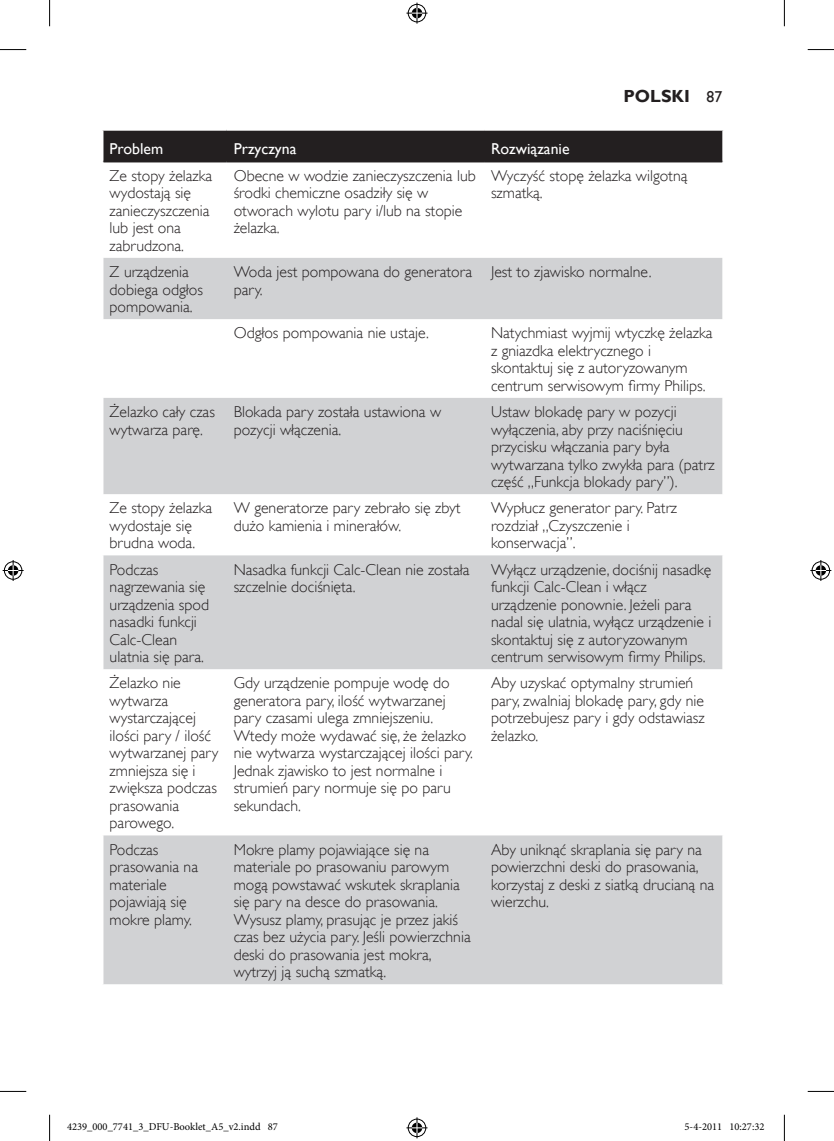
<style>
.page{position:relative;width:834px;height:1141px;background:#fff}
.page>*{position:absolute;margin:0;border:0;box-sizing:border-box;transform-origin:0 0}
.t1{font:700 17.5px "Gill Sans Alt One WGL";color:#231f20}
.t2{font:15.75px/17.5px "Gill Sans Alt One WGL Light";color:#231f20}
.t3{font:15.75px "Gill Sans Alt One WGL";color:#fff}
.t4{font:10.5px "Minion Pro";color:#000}
.s1{font-weight:400;font-size:15.75px}
</style>
<div class="page">
<div style="left:103px;top:131px;width:619px;height:30px;background:#231f20"></div>
<svg style="left:103px;top:258px;width:619px;height:726px;fill:#d1d2d4"></svg>
<hr style="left:103px;top:161px;width:124px;height:1px;background:#231f20">
<hr style="left:227px;top:161px;width:257px;height:1px;background:#231f20">
<hr style="left:484px;top:161px;width:238px;height:1px;background:#231f20">
<svg style="left:0;top:49px;width:26px;height:1px"></svg>
<svg style="left:807px;top:49px;width:26px;height:1px"></svg>
<svg style="left:0;top:1091px;width:26px;height:1px"></svg>
<svg style="left:807px;top:1091px;width:26px;height:1px"></svg>
<svg style="left:49px;top:0;width:1px;height:26px"></svg>
<svg style="left:49px;top:1115px;width:1px;height:26px"></svg>
<svg style="left:783px;top:0;width:1px;height:26px"></svg>
<svg style="left:783px;top:1115px;width:1px;height:26px"></svg>
<svg style="left:406px;top:3px;width:21px;height:21px"></svg>
<svg style="left:406px;top:1117px;width:21px;height:21px"></svg>
<svg style="left:3px;top:560px;width:21px;height:21px"></svg>
<svg style="left:810px;top:560px;width:21px;height:21px"></svg>
<p class="t1" style="left:623px;top:84px;width:100px">Polski <span class="s1">87</span></p>
<p class="t3" style="left:110px;top:138px;width:55px">Problem</p>
<p class="t3" style="left:234px;top:138px;width:64px">Przyczyna</p>
<p class="t3" style="left:491px;top:138px;width:80px">Rozwiązanie</p>
<p class="t2" style="left:110px;top:167px;width:104px">Ze stopy żelazka wydostają się zanieczyszczenia lub jest ona zabrudzona.</p>
<p class="t2" style="left:234px;top:167px;width:243px">Obecne w wodzie zanieczyszczenia lub środki chemiczne osadziły się w otworach wylotu pary i/lub na stopie żelazka.</p>
<p class="t2" style="left:491px;top:167px;width:198px">Wyczyść stopę żelazka wilgotną szmatką.</p>
<p class="t2" style="left:110px;top:263px;width:95px">Z urządzenia dobiega odgłos pompowania.</p>
<p class="t2" style="left:234px;top:263px;width:240px">Woda jest pompowana do generatora pary.</p>
<p class="t2" style="left:491px;top:263px;width:162px">Jest to zjawisko normalne.</p>
<p class="t2" style="left:234px;top:324px;width:196px">Odgłos pompowania nie ustaje.</p>
<p class="t2" style="left:491px;top:324px;width:223px">Natychmiast wyjmij wtyczkę żelazka z gniazdka elektrycznego i skontaktuj się z autoryzowanym centrum serwisowym firmy Philips.</p>
<p class="t2" style="left:110px;top:403px;width:107px">Żelazko cały czas wytwarza parę.</p>
<p class="t2" style="left:234px;top:403px;width:209px">Blokada pary została ustawiona w pozycji włączenia.</p>
<p class="t2" style="left:491px;top:403px;width:225px">Ustaw blokadę pary w pozycji wyłączenia, aby przy naciśnięciu przycisku włączania pary była wytwarzana tylko zwykła para (patrz część „Funkcja blokady pary”).</p>
<p class="t2" style="left:110px;top:499px;width:104px">Ze stopy żelazka wydostaje się brudna woda.</p>
<p class="t2" style="left:234px;top:499px;width:228px">W generatorze pary zebrało się zbyt dużo kamienia i minerałów.</p>
<p class="t2" style="left:491px;top:499px;width:188px">Wypłucz generator pary. Patrz rozdział „Czyszczenie i konserwacja”.</p>
<p class="t2" style="left:110px;top:561px;width:101px">Podczas nagrzewania się urządzenia spod nasadki funkcji<br>Calc-Clean ulatnia się para.</p>
<p class="t2" style="left:234px;top:561px;width:237px">Nasadka funkcji Calc-Clean nie została szczelnie dociśnięta.</p>
<p class="t2" style="left:491px;top:561px;width:222px">Wyłącz urządzenie, dociśnij nasadkę funkcji Calc-Clean i włącz urządzenie ponownie. Jeżeli para nadal się ulatnia, wyłącz urządzenie i skontaktuj się z autoryzowanym centrum serwisowym firmy Philips.</p>
<p class="t2" style="left:110px;top:674px;width:110px">Żelazko nie wytwarza wystarczającej ilości pary / ilość wytwarzanej pary zmniejsza się i zwiększa podczas prasowania parowego.</p>
<p class="t2" style="left:234px;top:674px;width:241px">Gdy urządzenie pompuje wodę do generatora pary, ilość wytwarzanej pary czasami ulega zmniejszeniu.<br>Wtedy może wydawać się, że żelazko nie wytwarza wystarczającej ilości pary.<br>Jednak zjawisko to jest normalne i strumień pary normuje się po paru sekundach.</p>
<p class="t2" style="left:491px;top:674px;width:215px">Aby uzyskać optymalny strumień pary, zwalniaj blokadę pary, gdy nie potrzebujesz pary i gdy odstawiasz żelazko.</p>
<p class="t2" style="left:110px;top:841px;width:90px">Podczas prasowania na materiale pojawiają się mokre plamy.</p>
<p class="t2" style="left:234px;top:841px;width:238px">Mokre plamy pojawiające się na materiale po prasowaniu parowym mogą powstawać wskutek skraplania się pary na desce do prasowania.<br>Wysusz plamy, prasując je przez jakiś czas bez użycia pary. Jeśli powierzchnia deski do prasowania jest mokra, wytrzyj ją suchą szmatką.</p>
<p class="t2" style="left:491px;top:841px;width:224px">Aby uniknąć skraplania się pary na powierzchni deski do prasowania, korzystaj z deski z siatką drucianą na wierzchu.</p>
<p class="t4" style="left:67px;top:1120px;width:212px">4239_000_7741_3_DFU-Booklet_A5_v2.indd 87</p>
<p class="t4" style="left:684px;top:1120px;width:81px">5-4-2011 10:27:32</p>
</div>
